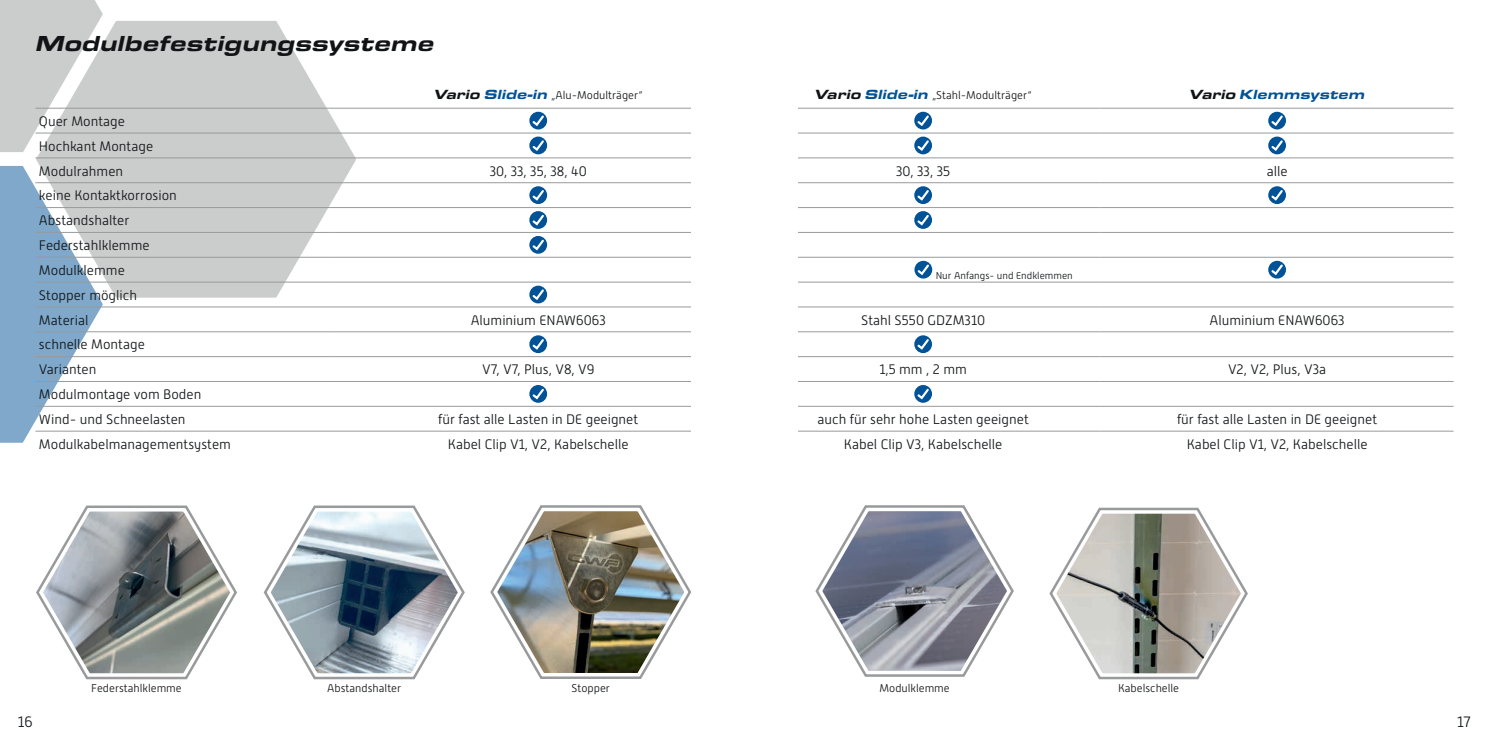
<style>
.page{position:relative;width:1489px;height:745px;background:#fff}
.page>*{position:absolute;margin:0;border:0;box-sizing:border-box;transform-origin:0 0}
.Headline_1{font:italic 900 22.5px "Eurostile Ext";color:#111416}
.t1{font:300 15px "Alwyn New";color:#111416}
.Standardt{font:300 13.75px "Alwyn New";color:#111416}
.Standardt-2{font:italic 900 13.75px "Eurostile Ext";letter-spacing:-.005em;color:#015297}
.Standardt-3{font:300 11.25px "Alwyn New";color:#111416}
.Standardt-4{font:300 10px "Alwyn New";color:#111416}
.s1{font-family:"Eurostile Ext";font-weight:900;font-style:italic;font-size:13.75px}
.s2{font-family:"Eurostile Ext";font-weight:900;font-style:italic;font-size:13.75px;color:#015297}
.s3{color:#111416}
</style>
<div class="page">
<svg style="left:0;top:0;width:691px;height:443px"></svg>
<hr style="left:35px;top:108px;width:296px;height:1px;background:#989a9b">
<hr style="left:331px;top:108px;width:414px;height:1px;background:#989a9b">
<hr style="left:745px;top:108px;width:355px;height:1px;background:#989a9b">
<hr style="left:1100px;top:108px;width:353px;height:1px;background:#989a9b">
<hr style="left:35px;top:133px;width:296px;height:1px;background:#989a9b">
<hr style="left:331px;top:133px;width:414px;height:1px;background:#989a9b">
<hr style="left:745px;top:133px;width:355px;height:1px;background:#989a9b">
<hr style="left:1100px;top:133px;width:353px;height:1px;background:#989a9b">
<hr style="left:35px;top:157px;width:296px;height:1px;background:#989a9b">
<hr style="left:331px;top:157px;width:414px;height:1px;background:#989a9b">
<hr style="left:745px;top:157px;width:355px;height:1px;background:#989a9b">
<hr style="left:1100px;top:157px;width:353px;height:1px;background:#989a9b">
<hr style="left:35px;top:182px;width:296px;height:1px;background:#989a9b">
<hr style="left:331px;top:182px;width:414px;height:1px;background:#989a9b">
<hr style="left:745px;top:182px;width:355px;height:1px;background:#989a9b">
<hr style="left:1100px;top:182px;width:353px;height:1px;background:#989a9b">
<hr style="left:35px;top:207px;width:296px;height:1px;background:#989a9b">
<hr style="left:331px;top:207px;width:414px;height:1px;background:#989a9b">
<hr style="left:745px;top:207px;width:355px;height:1px;background:#989a9b">
<hr style="left:1100px;top:207px;width:353px;height:1px;background:#989a9b">
<hr style="left:35px;top:232px;width:296px;height:1px;background:#989a9b">
<hr style="left:331px;top:232px;width:414px;height:1px;background:#989a9b">
<hr style="left:745px;top:232px;width:355px;height:1px;background:#989a9b">
<hr style="left:1100px;top:232px;width:353px;height:1px;background:#989a9b">
<hr style="left:35px;top:257px;width:296px;height:1px;background:#989a9b">
<hr style="left:331px;top:257px;width:414px;height:1px;background:#989a9b">
<hr style="left:745px;top:257px;width:355px;height:1px;background:#989a9b">
<hr style="left:1100px;top:257px;width:353px;height:1px;background:#989a9b">
<hr style="left:35px;top:281px;width:296px;height:1px;background:#989a9b">
<hr style="left:331px;top:281px;width:414px;height:1px;background:#989a9b">
<hr style="left:745px;top:281px;width:355px;height:1px;background:#989a9b">
<hr style="left:1100px;top:281px;width:353px;height:1px;background:#989a9b">
<hr style="left:35px;top:306px;width:296px;height:1px;background:#989a9b">
<hr style="left:331px;top:306px;width:414px;height:1px;background:#989a9b">
<hr style="left:745px;top:306px;width:355px;height:1px;background:#989a9b">
<hr style="left:1100px;top:306px;width:353px;height:1px;background:#989a9b">
<hr style="left:35px;top:331px;width:296px;height:1px;background:#989a9b">
<hr style="left:331px;top:331px;width:414px;height:1px;background:#989a9b">
<hr style="left:745px;top:331px;width:355px;height:1px;background:#989a9b">
<hr style="left:1100px;top:331px;width:353px;height:1px;background:#989a9b">
<hr style="left:35px;top:356px;width:296px;height:1px;background:#989a9b">
<hr style="left:331px;top:356px;width:414px;height:1px;background:#989a9b">
<hr style="left:745px;top:356px;width:355px;height:1px;background:#989a9b">
<hr style="left:1100px;top:356px;width:353px;height:1px;background:#989a9b">
<hr style="left:35px;top:381px;width:296px;height:1px;background:#989a9b">
<hr style="left:331px;top:381px;width:414px;height:1px;background:#989a9b">
<hr style="left:745px;top:381px;width:355px;height:1px;background:#989a9b">
<hr style="left:1100px;top:381px;width:353px;height:1px;background:#989a9b">
<hr style="left:35px;top:406px;width:296px;height:1px;background:#989a9b">
<hr style="left:331px;top:406px;width:414px;height:1px;background:#989a9b">
<hr style="left:745px;top:406px;width:355px;height:1px;background:#989a9b">
<hr style="left:1100px;top:406px;width:353px;height:1px;background:#989a9b">
<hr style="left:35px;top:430px;width:296px;height:1px;background:#989a9b">
<hr style="left:331px;top:430px;width:414px;height:1px;background:#989a9b">
<hr style="left:745px;top:430px;width:355px;height:1px;background:#989a9b">
<hr style="left:1100px;top:430px;width:353px;height:1px;background:#989a9b">
<svg style="left:529px;top:112px;width:18px;height:17px"></svg>
<svg style="left:530px;top:113px;width:16px;height:15px"></svg>
<div style="left:914px;top:112px;width:18px;height:17px;background:#015297;border-radius:50%"></div>
<svg style="left:915px;top:113px;width:15px;height:15px"></svg>
<svg style="left:1268px;top:112px;width:17px;height:17px"></svg>
<svg style="left:1269px;top:113px;width:15px;height:15px"></svg>
<svg style="left:529px;top:136px;width:18px;height:18px"></svg>
<svg style="left:530px;top:138px;width:16px;height:14px"></svg>
<svg style="left:914px;top:136px;width:18px;height:18px"></svg>
<svg style="left:915px;top:138px;width:15px;height:14px"></svg>
<svg style="left:1268px;top:136px;width:17px;height:18px"></svg>
<svg style="left:1269px;top:138px;width:15px;height:14px"></svg>
<svg style="left:529px;top:186px;width:18px;height:18px"></svg>
<svg style="left:530px;top:188px;width:16px;height:14px"></svg>
<svg style="left:914px;top:186px;width:18px;height:18px"></svg>
<svg style="left:915px;top:188px;width:15px;height:14px"></svg>
<svg style="left:1268px;top:186px;width:17px;height:18px"></svg>
<svg style="left:1269px;top:188px;width:15px;height:14px"></svg>
<svg style="left:529px;top:211px;width:18px;height:18px"></svg>
<svg style="left:530px;top:213px;width:16px;height:14px"></svg>
<svg style="left:914px;top:211px;width:18px;height:18px"></svg>
<svg style="left:915px;top:213px;width:15px;height:14px"></svg>
<svg style="left:529px;top:236px;width:18px;height:17px"></svg>
<svg style="left:530px;top:237px;width:16px;height:15px"></svg>
<svg style="left:914px;top:261px;width:18px;height:17px"></svg>
<svg style="left:915px;top:262px;width:16px;height:15px"></svg>
<svg style="left:1268px;top:261px;width:17px;height:17px"></svg>
<svg style="left:1269px;top:262px;width:15px;height:15px"></svg>
<svg style="left:529px;top:285px;width:18px;height:18px"></svg>
<svg style="left:530px;top:287px;width:16px;height:14px"></svg>
<svg style="left:529px;top:335px;width:18px;height:18px"></svg>
<svg style="left:530px;top:337px;width:16px;height:14px"></svg>
<svg style="left:914px;top:335px;width:18px;height:18px"></svg>
<svg style="left:915px;top:337px;width:15px;height:14px"></svg>
<svg style="left:529px;top:385px;width:18px;height:17px"></svg>
<svg style="left:530px;top:386px;width:16px;height:15px"></svg>
<div style="left:914px;top:385px;width:18px;height:17px;background:#015297;border-radius:50%"></div>
<svg style="left:915px;top:386px;width:15px;height:15px"></svg>
<svg style="left:36px;top:505px;width:201px;height:175px"></svg>
<svg style="left:815px;top:505px;width:199px;height:172px"></svg>
<svg style="left:1049px;top:507px;width:199px;height:173px"></svg>
<svg style="left:263px;top:505px;width:202px;height:175px"></svg>
<img style="left:490px;top:505px;width:201px;height:174px">
<div style="left:691px;top:44px;width:106px;height:679px;background:#fff"></div>
<p class="Headline_1" style="left:35px;top:26px;width:400px">Modulbefestigungssysteme</p>
<p class="Standardt-3" style="left:434px;top:89px;width:210px"><span class="s1">Vario</span> <span class="s2">Slide-in</span> „Alu-Modulträger“</p>
<p class="Standardt-3" style="left:814px;top:89px;width:219px"><span class="s1">Vario</span> <span class="s2">Slide-in</span> „Stahl-Modulträger“</p>
<p class="Standardt-2" style="left:1189px;top:84px;width:177px"><span class="s3">Vario</span> Klemmsystem</p>
<p class="Standardt" style="left:39px;top:113px;width:87px">Quer Montage</p>
<p class="Standardt" style="left:39px;top:138px;width:116px">Hochkant Montage</p>
<p class="Standardt" style="left:39px;top:163px;width:86px">Modulrahmen</p>
<p class="Standardt" style="left:489px;top:163px;width:99px">30, 33, 35, 38, 40</p>
<p class="Standardt" style="left:896px;top:163px;width:56px">30, 33, 35</p>
<p class="Standardt" style="left:1266px;top:163px;width:22px">alle</p>
<p class="Standardt" style="left:39px;top:188px;width:139px">keine Kontaktkorrosion</p>
<p class="Standardt" style="left:39px;top:213px;width:92px">Abstandshalter</p>
<p class="Standardt" style="left:39px;top:237px;width:112px">Federstahlklemme</p>
<p class="Standardt" style="left:39px;top:262px;width:87px">Modulklemme</p>
<p class="Standardt-4" style="left:935px;top:269px;width:139px">Nur Anfangs- und Endklemmen</p>
<p class="Standardt" style="left:39px;top:287px;width:100px">Stopper möglich</p>
<p class="Standardt" style="left:39px;top:312px;width:51px">Material</p>
<p class="Standardt" style="left:470px;top:312px;width:137px">Aluminium ENAW6063</p>
<p class="Standardt" style="left:861px;top:312px;width:125px">Stahl S550 GDZM310</p>
<p class="Standardt" style="left:1209px;top:312px;width:137px">Aluminium ENAW6063</p>
<p class="Standardt" style="left:39px;top:337px;width:107px">schnelle Montage</p>
<p class="Standardt" style="left:39px;top:362px;width:59px">Varianten</p>
<p class="Standardt" style="left:482px;top:362px;width:114px">V7, V7, Plus, V8, V9</p>
<p class="Standardt" style="left:879px;top:362px;width:89px">1,5 mm , 2 mm</p>
<p class="Standardt" style="left:1227px;top:362px;width:100px">V2, V2, Plus, V3a</p>
<p class="Standardt" style="left:39px;top:386px;width:164px">Modulmontage vom Boden</p>
<p class="Standardt" style="left:39px;top:411px;width:148px">Wind- und Schneelasten</p>
<p class="Standardt" style="left:438px;top:411px;width:201px">für fast alle Lasten in DE geeignet</p>
<p class="Standardt" style="left:817px;top:411px;width:213px">auch für sehr hohe Lasten geeignet</p>
<p class="Standardt" style="left:1176px;top:411px;width:201px">für fast alle Lasten in DE geeignet</p>
<p class="Standardt" style="left:39px;top:436px;width:193px">Modulkabelmanagementsystem</p>
<p class="Standardt" style="left:448px;top:436px;width:182px">Kabel Clip V1, V2, Kabelschelle</p>
<p class="Standardt" style="left:843px;top:436px;width:160px">Kabel Clip V3, Kabelschelle</p>
<p class="Standardt" style="left:1186px;top:436px;width:182px">Kabel Clip V1, V2, Kabelschelle</p>
<p class="Standardt-3" style="left:91px;top:681px;width:92px">Federstahlklemme</p>
<p class="Standardt-3" style="left:327px;top:681px;width:75px">Abstandshalter</p>
<p class="Standardt-3" style="left:571px;top:681px;width:40px">Stopper</p>
<p class="Standardt-3" style="left:879px;top:681px;width:72px">Modulklemme</p>
<p class="Standardt-3" style="left:1118px;top:681px;width:63px">Kabelschelle</p>
<p class="t1" style="left:18px;top:713px;width:16px">16</p>
<p class="t1" style="left:1457px;top:712px;width:15px">17</p>
</div>
